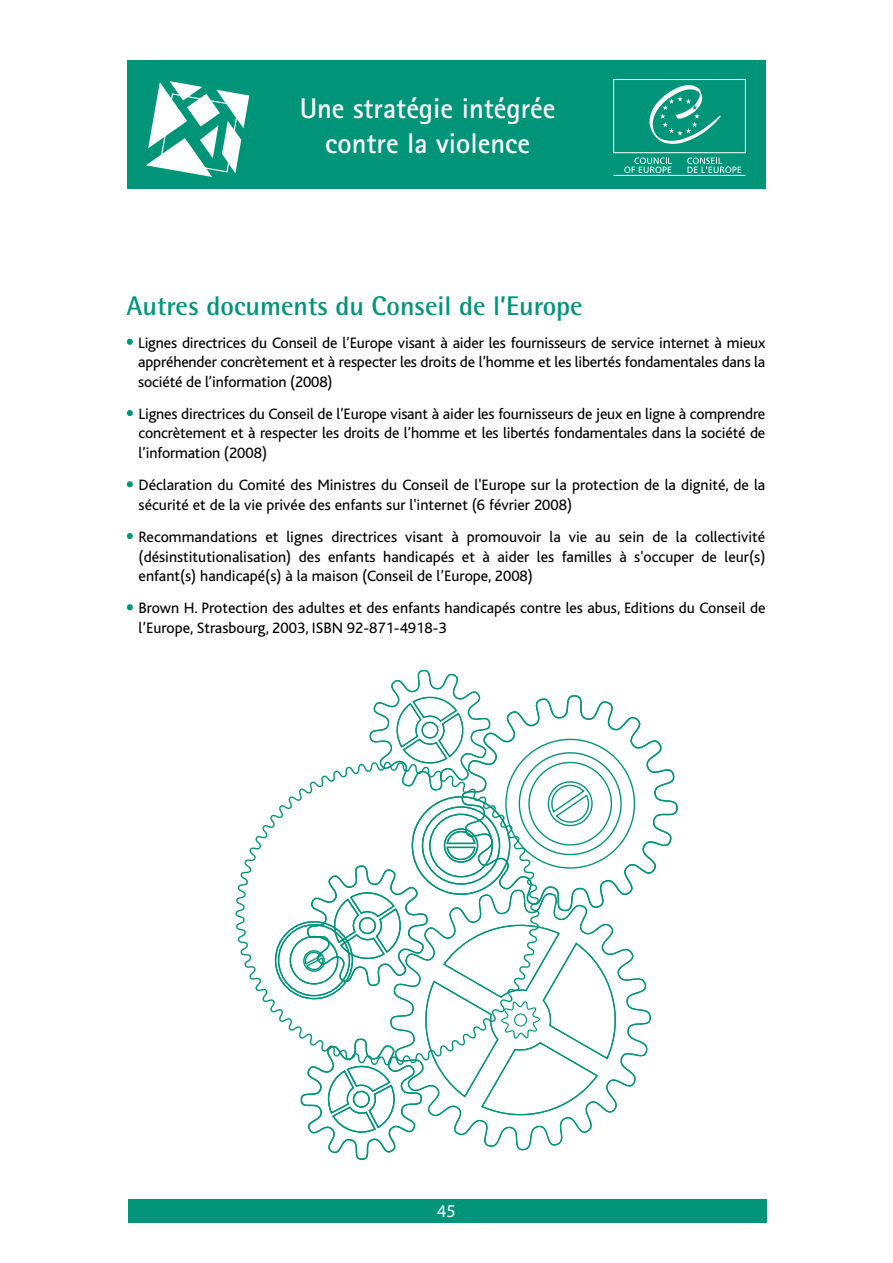
<style>
.page{position:relative;width:893px;height:1263px;background:#fff}
.page>*{position:absolute;margin:0;border:0;box-sizing:border-box;transform-origin:0 0}
.t1{font:700 28.5px/34.5px "Rotis Sans Serif";color:#fff;text-align:center}
.t2{font:700 27px "Rotis Semi Sans Std";color:#009579}
.t3{font:18px "Myriad Pro";color:#fff}
.t4{font:15.75px/19.5px "Bliss";color:#000;text-align:justify}
.s1{font-size:21.9px;color:#009579}
</style>
<div class="page">
<div style="left:128px;top:1199px;width:638px;height:23px;background:#009579"></div>
<div style="left:127px;top:60px;width:639px;height:129px;background:#009579"></div>
<svg style="left:146px;top:81px;width:103px;height:96px"></svg>
<hr style="left:614px;top:175px;width:131px;height:1px;background:#fff">
<svg style="left:687px;top:158px;width:54px;height:15px"></svg>
<svg style="left:624px;top:158px;width:48px;height:15px"></svg>
<div style="left:613px;top:79px;width:133px;height:74px;border:1px solid #fff"></div>
<svg style="left:649px;top:85px;width:72px;height:59px"></svg>
<svg style="left:127px;top:339px;width:6px;height:6px"></svg>
<svg style="left:127px;top:410px;width:6px;height:6px"></svg>
<svg style="left:127px;top:481px;width:6px;height:6px"></svg>
<svg style="left:127px;top:533px;width:6px;height:6px"></svg>
<svg style="left:127px;top:604px;width:6px;height:6px"></svg>
<svg style="left:235px;top:764px;width:226px;height:274px"></svg>
<svg style="left:443px;top:828px;width:18px;height:35px"></svg>
<svg style="left:461px;top:695px;width:217px;height:194px"></svg>
<svg style="left:390px;top:890px;width:261px;height:260px"></svg>
<svg style="left:300px;top:1038px;width:123px;height:122px"></svg>
<svg style="left:369px;top:669px;width:122px;height:122px"></svg>
<svg style="left:302px;top:864px;width:127px;height:123px"></svg>
<h1 class="t1" style="left:300px;top:91px;width:257px">Une stratégie intégrée contre la violence</h1>
<h2 class="t2" style="left:126px;top:290px;width:458px">Autres documents du Conseil de l’Europe</h2>
<p class="t4" style="left:138px;top:333px;width:629px;text-indent:-12px"><span class="s1">•</span> Lignes directrices du Conseil de l’Europe visant à aider les fournisseurs de service internet à mieux appréhender concrètement et à respecter les droits de l’homme et les libertés fondamentales dans la société de l’information (2008)</p>
<p class="t4" style="left:139px;top:404px;width:628px;text-indent:-12px"><span class="s1">•</span> Lignes directrices du Conseil de l’Europe visant à aider les fournisseurs de jeux en ligne à comprendre concrètement et à respecter les droits de l’homme et les libertés fondamentales dans la société de l’information (2008)</p>
<p class="t4" style="left:139px;top:476px;width:628px;text-indent:-12px"><span class="s1">•</span> Déclaration du Comité des Ministres du Conseil de l'Europe sur la protection de la dignité, de la sécurité et de la vie privée des enfants sur l'internet (6 février 2008)</p>
<p class="t4" style="left:139px;top:527px;width:628px;text-indent:-12px"><span class="s1">•</span> Recommandations et lignes directrices visant à promouvoir la vie au sein de la collectivité (désinstitutionalisation) des enfants handicapés et à aider les familles à s'occuper de leur(s) enfant(s) handicapé(s) à la maison (Conseil de l’Europe, 2008)</p>
<p class="t4" style="left:139px;top:599px;width:628px;text-indent:-12px"><span class="s1">•</span> Brown H. Protection des adultes et des enfants handicapés contre les abus, Editions du Conseil de l’Europe, Strasbourg, 2003, ISBN 92-871-4918-3</p>
<p class="t3" style="left:437px;top:1200px;width:20px">45</p>
</div>
